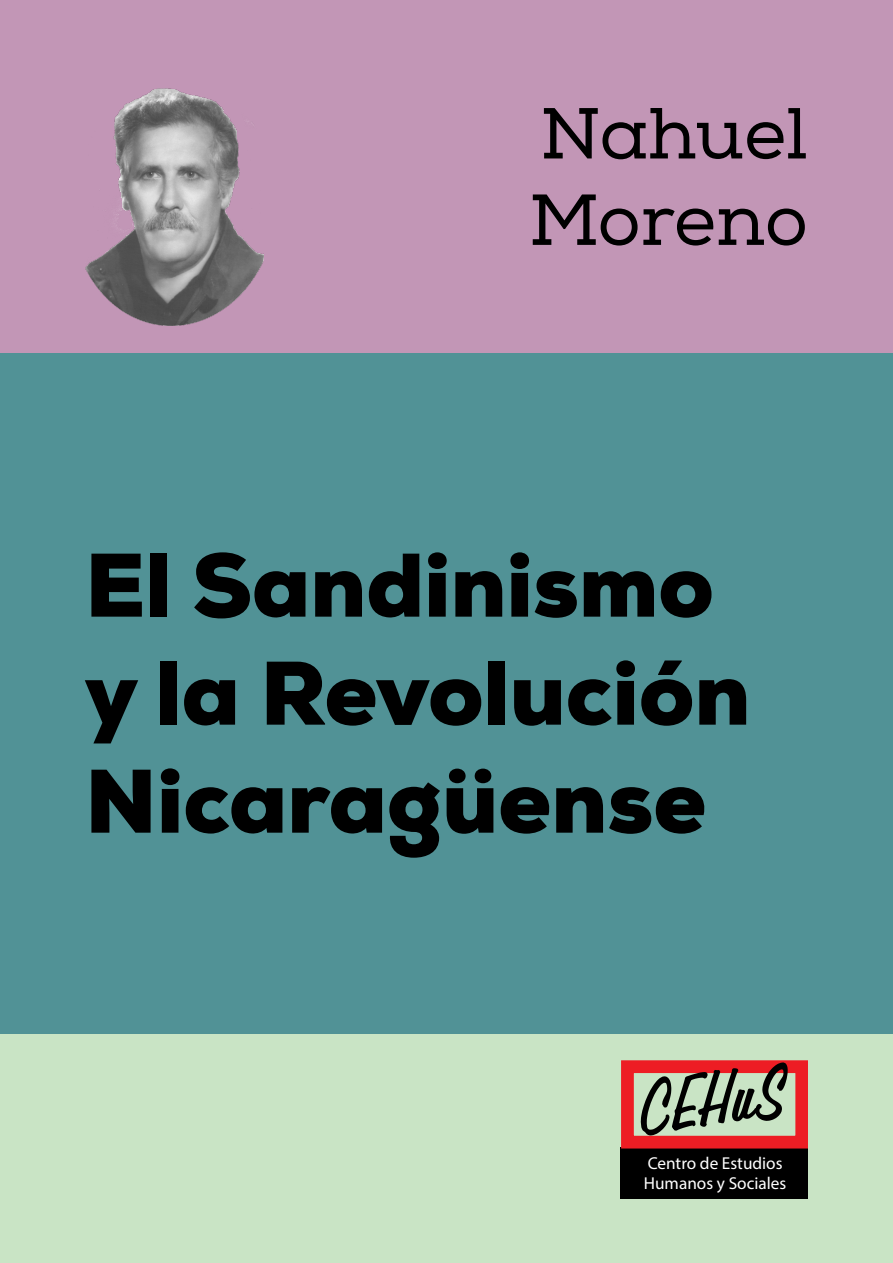
<style>
.page{position:relative;width:893px;height:1263px;background:#fff}
.page>*{position:absolute;margin:0;border:0;box-sizing:border-box;transform-origin:0 0}
.t1{font:900 90px/108px "Nexa";color:#000}
.t2{font:italic 76.5px "Cg Trophy";color:#000}
.t3{font:72px/86.4px "Nexa Slab";color:#000}
.t4{font:17.25px/20.7px "Myriad Pro";color:#fff}
</style>
<div class="page">
<div style="left:0;top:1033px;width:893px;height:230px;background:#c9e4c5"></div>
<div style="left:621px;top:1147px;width:187px;height:52px;background:#000"></div>
<div style="left:621px;top:1060px;width:187px;height:88px;border:13px solid #ed1d24"></div>
<svg style="left:639px;top:1060px;width:150px;height:77px"></svg>
<div style="left:0;top:353px;width:893px;height:680px;background:#519296"></div>
<div style="left:0;top:0;width:893px;height:353px;background:#c296b6"></div>
<img style="left:85px;top:88px;width:179px;height:237px">
<p class="t3" style="left:529px;top:92px;width:280px">Nahuel<br>Moreno</p>
<p class="t1" style="left:85px;top:532px;width:667px">El Sandinismo y la Revolución<br>Nicaragüense</p>
<p class="t2" style="left:630px;top:1068px;width:150px;rotate:-7deg">CEHuS</p>
<p class="t4" style="left:644px;top:1152px;width:144px">Centro de Estudios<br>Humanos y Sociales</p>
</div>
